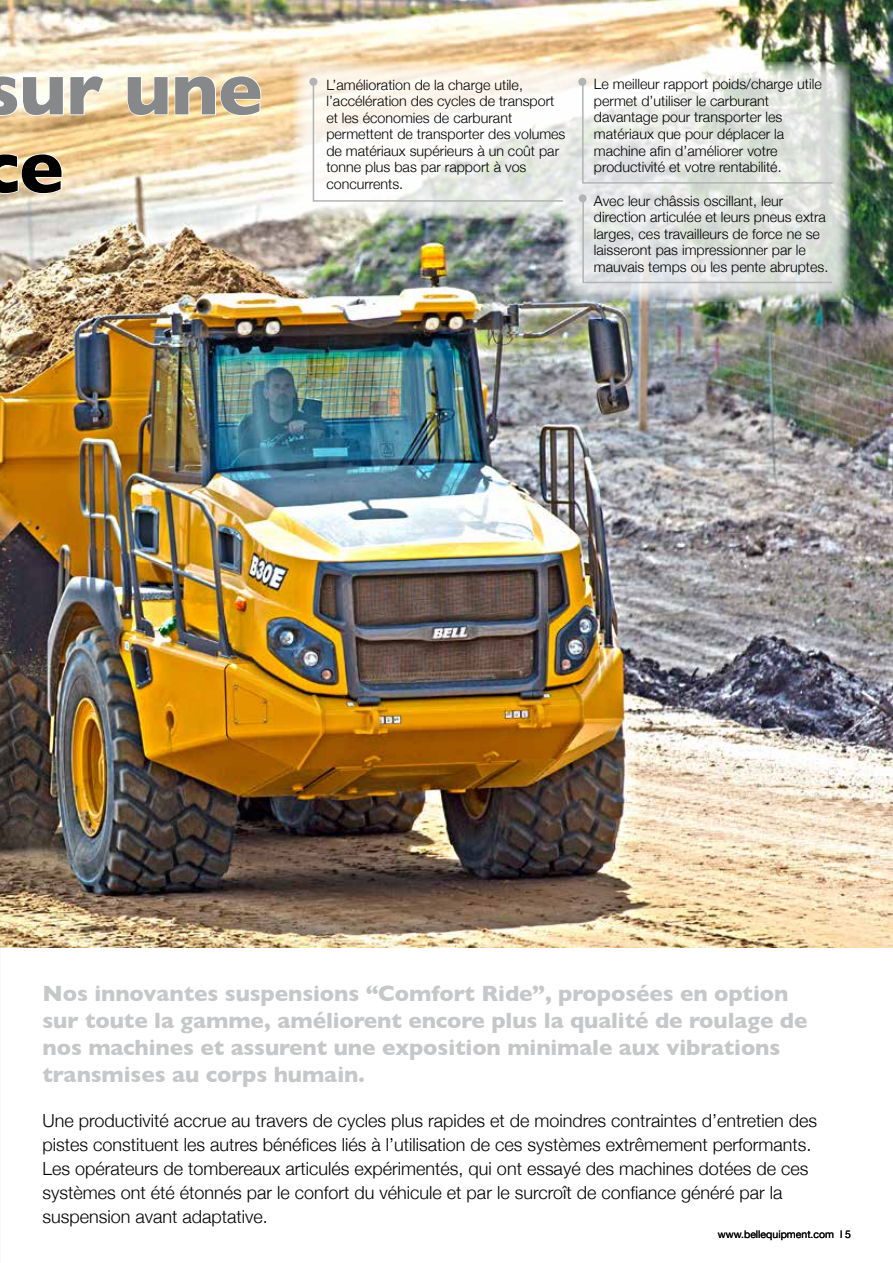
<style>
.page{position:relative;width:893px;height:1263px;background:#fff}
.page>*{position:absolute;margin:0;border:0;box-sizing:border-box;transform-origin:0 0}
.t1{font:700 75px "Gill Sans";letter-spacing:-.01em;color:#87888a}
.t2{font:700 75px "Gill Sans";color:#000}
.t3{font:700 22.5px/27px "Gill Sans";letter-spacing:-.005em;color:#c6c7c8}
.t4{font:300 18px/24px "Helvetica Neue";color:#000}
.t5{font:300 14.25px/16.5px "Helvetica Neue";color:#000}
.t6{font:10.5px "Helvetica Neue";color:#000}
</style>
<div class="page">
<img style="left:0;top:0;width:893px;height:947px">
<svg style="left:0;top:75px;width:105px;height:42px"></svg>
<svg style="left:126px;top:75px;width:136px;height:42px;background:#f2dab0"></svg>
<svg style="left:0;top:153px;width:63px;height:42px;background:#efd9b0"></svg>
<img style="left:293px;top:61px;width:557px;height:241px">
<svg style="left:582px;top:197px;width:252px;height:87px;background:#dfe2e0"></svg>
<div style="left:579px;top:194px;width:8px;height:8px;background:#b1b3b4;border-radius:50%"></div>
<svg style="left:581px;top:81px;width:253px;height:103px"></svg>
<div style="left:578px;top:78px;width:8px;height:8px;background:#b1b3b4;border-radius:50%"></div>
<svg style="left:312px;top:78px;width:253px;height:124px"></svg>
<div style="left:309px;top:78px;width:8px;height:8px;background:#b1b3b4;border-radius:50%"></div>
<h1 class="t1" style="left:-16px;top:30px;width:280px">sur une</h1>
<h1 class="t2" style="left:-18px;top:108px;width:84px">ce</h1>
<p class="t5" style="left:326px;top:76px;width:241px">L’amélioration de la charge utile, l’accélération des cycles de transport et les économies de carburant permettent de transporter des volumes de matériaux supérieurs à un coût par tonne plus bas par rapport à vos concurrents.</p>
<p class="t5" style="left:594px;top:75px;width:229px">Le meilleur rapport poids/charge utile permet d’utiliser le carburant davantage pour transporter les matériaux que pour déplacer la machine afin d’améliorer votre productivité et votre rentabilité.</p>
<p class="t5" style="left:594px;top:191px;width:236px">Avec leur châssis oscillant, leur direction articulée et leurs pneus extra larges, ces travailleurs de force ne se laisseront pas impressionner par le mauvais temps ou les pente abruptes.</p>
<h2 class="t3" style="left:43px;top:979px;width:766px">Nos innovantes suspensions “Comfort Ride”, proposées en option sur toute la gamme, améliorent encore plus la qualité de roulage de nos machines et assurent une exposition minimale aux vibrations transmises au corps humain.</h2>
<p class="t4" style="left:43px;top:1108px;width:776px">Une productivité accrue au travers de cycles plus rapides et de moindres contraintes d’entretien des pistes constituent les autres bénéfices liés à l’utilisation de ces systèmes extrêmement performants.<br>Les opérateurs de tombereaux articulés expérimentés, qui ont essayé des machines dotées de ces systèmes ont été étonnés par le confort du véhicule et par le surcroît de confiance généré par la suspension avant adaptative.</p>
<p class="t6" style="left:718px;top:1226px;width:135px">www.bellequipment.com l 5</p>
</div>
